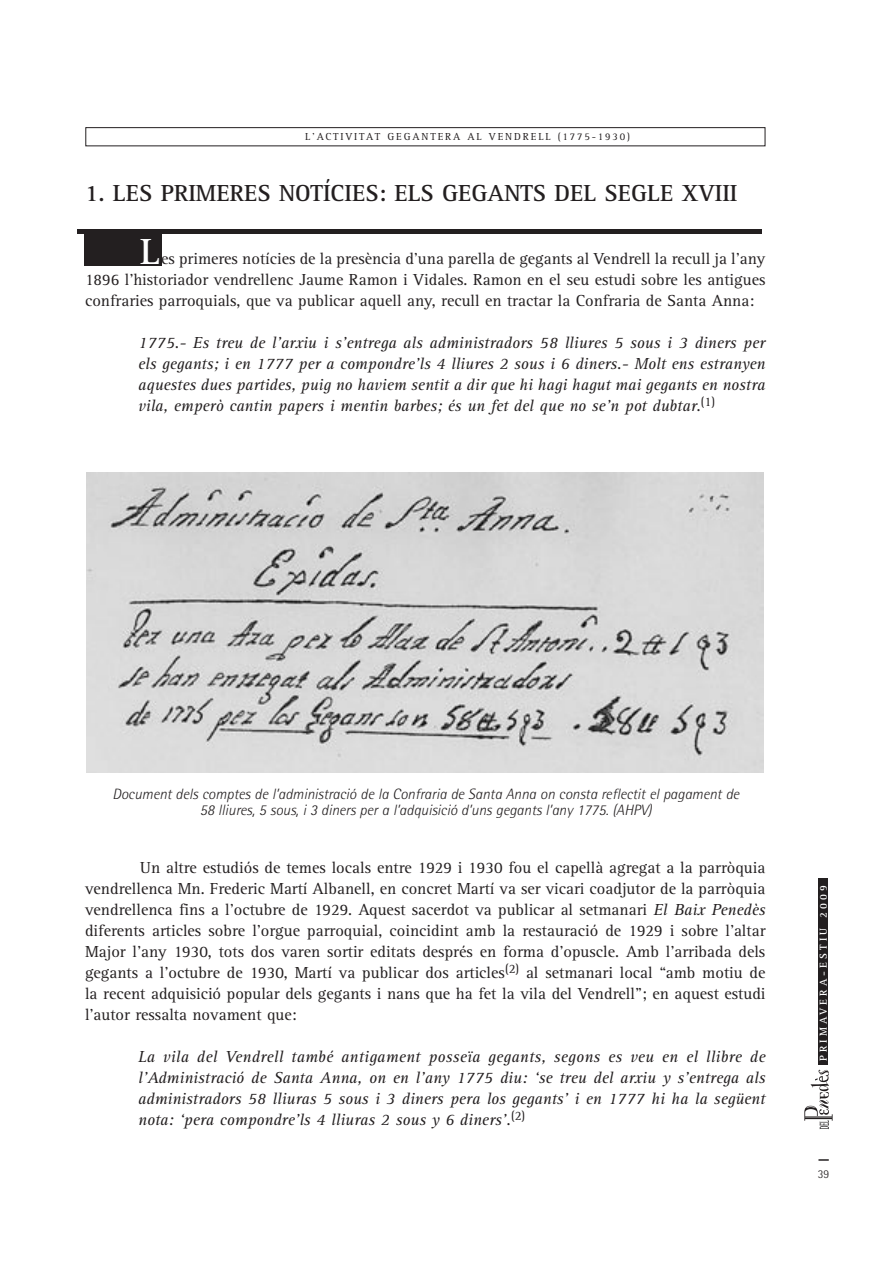
<style>
.page{position:relative;width:893px;height:1263px;background:#fff}
.page>*{position:absolute;margin:0;border:0;box-sizing:border-box;transform-origin:0 0}
.TEXT_TIRAT_FORMATEJA{font:700 37.5px "Rotis Serif";color:#fff}
.SUBTITULAR_C_A{font:700 24px "Rotis Serif";color:#231f20}
.TEXT_TIRAT_FORMATEJA-2{font:16.5px/21px "Rotis Serif";color:#231f20;text-align:justify}
.CITACIO_CURSIVA{font:italic 16.5px/21px "Rotis Serif";color:#231f20;text-align:justify}
.PEU_DE_FOTO{font:italic 300 15px "Rotis Semi Sans";color:#231f20}
.t1{font:300 12px "Rotis Semi Sans";color:#231f20}
.TEXT_TIRAT{font:10.5px "Rotis Serif";letter-spacing:.175em;color:#231f20}
.t2{font:700 10.5px "Rotis Serif";letter-spacing:.3em;color:#fff}
.s1{font-style:italic}
</style>
<div class="page">
<svg style="left:818px;top:1159px;width:11px;height:2px"></svg>
<svg style="left:804px;top:1070px;width:29px;height:59px"></svg>
<div style="left:818px;top:878px;width:10px;height:187px;background:#231f20"></div>
<div style="left:85px;top:127px;width:680px;height:19px;border:1px solid #231f20"></div>
<div style="left:84px;top:230px;width:78px;height:36px;background:#231f20"></div>
<div style="left:77px;top:229px;width:685px;height:5px;background:#231f20"></div>
<img style="left:86px;top:472px;width:677px;height:301px">
<p class="TEXT_TIRAT" style="left:305px;top:131px;width:20px">l 'activitat</p>
<p class="TEXT_TIRAT" style="left:387px;top:131px;width:10px">gegantera</p>
<p class="TEXT_TIRAT" style="left:468px;top:131px;width:9px">al</p>
<p class="TEXT_TIRAT" style="left:489px;top:131px;width:9px">vendrell</p>
<p class="TEXT_TIRAT" style="left:558px;top:131px;width:74px">(1775-1930)</p>
<p class="SUBTITULAR_C_A" style="left:85px;top:179px;width:389px">1. LES PRIMERES NOTÍCIES: ELS GEGANTS</p>
<p class="SUBTITULAR_C_A" style="left:554px;top:179px;width:15px">DEL</p>
<p class="SUBTITULAR_C_A" style="left:605px;top:179px;width:15px">SEGLE</p>
<p class="SUBTITULAR_C_A" style="left:682px;top:179px;width:57px">XVIII</p>
<p class="TEXT_TIRAT_FORMATEJA" style="left:140px;top:229px;width:22px">L</p>
<p class="TEXT_TIRAT_FORMATEJA-2" style="left:85px;top:249px;width:682px;text-indent:76px">es primeres notícies de la presència d'una parella de gegants al Vendrell la recull ja l'any 1896 l'historiador vendrellenc Jaume Ramon i Vidales. Ramon en el seu estudi sobre les antigues confraries parroquials, que va publicar aquell any, recull en tractar la Confraria de Santa Anna:</p>
<p class="CITACIO_CURSIVA" style="left:138px;top:333px;width:629px">1775.- Es treu de l'arxiu i s'entrega als administradors 58 lliures 5 sous i 3 diners per els gegants; i en 1777 per a compondre'ls 4 lliures 2 sous i 6 diners.- Molt ens estranyen aquestes dues partides, puig no haviem sentit a dir que hi hagi hagut mai gegants en nostra vila, emperò cantin papers i mentin barbes; és un fet del que no se'n pot dubtar. <sup>(1)</sup></p>
<p class="PEU_DE_FOTO" style="left:112px;top:785px;width:628px">Document dels comptes de l’administració de la Confraria de Santa Anna on consta reflectit el pagament de</p>
<p class="PEU_DE_FOTO" style="left:200px;top:801px;width:453px">58 lliures, 5 sous, i 3 diners per a l’adquisició d’uns gegants l’any 1775. (AHPV)</p>
<p class="TEXT_TIRAT_FORMATEJA-2" style="left:85px;top:858px;width:682px;text-indent:55px">Un altre estudiós de temes locals entre 1929 i 1930 fou el capellà agregat a la parròquia vendrellenca Mn. Frederic Martí Albanell, en concret Martí va ser vicari coadjutor de la parròquia vendrellenca fins a l'octubre de 1929. Aquest sacerdot va publicar al setmanari <span class="s1">El Baix Penedès </span>diferents articles sobre l'orgue parroquial, coincidint amb la restauració de 1929 i sobre l'altar Major l'any 1930, tots dos varen sortir editats després en forma d'opuscle. Amb l'arribada dels gegants a l'octubre de 1930, Martí va publicar dos articles<sup>(2)</sup> al setmanari local “amb motiu de la recent adquisició popular dels gegants i nans que ha fet la vila del Vendrell”; en aquest estudi l'autor ressalta novament que:</p>
<p class="CITACIO_CURSIVA" style="left:138px;top:1047px;width:629px">La vila del Vendrell també antigament posseïa gegants, segons es veu en el llibre de l'Administració de Santa Anna, on en l'any 1775 diu: ‘se treu del arxiu y s'entrega als administradors 58 lliuras 5 sous i 3 diners pera los gegants' i en 1777 hi ha la següent nota: ‘pera compondre'ls 4 lliuras 2 sous y 6 diners'. <sup>(2)</sup></p>
<p class="t2" style="left:817px;top:1061px;width:177px;rotate:-90deg">PRIMAVERA-ESTIU 2009</p>
<p class="t1" style="left:818px;top:1167px;width:13px">39</p>
</div>
